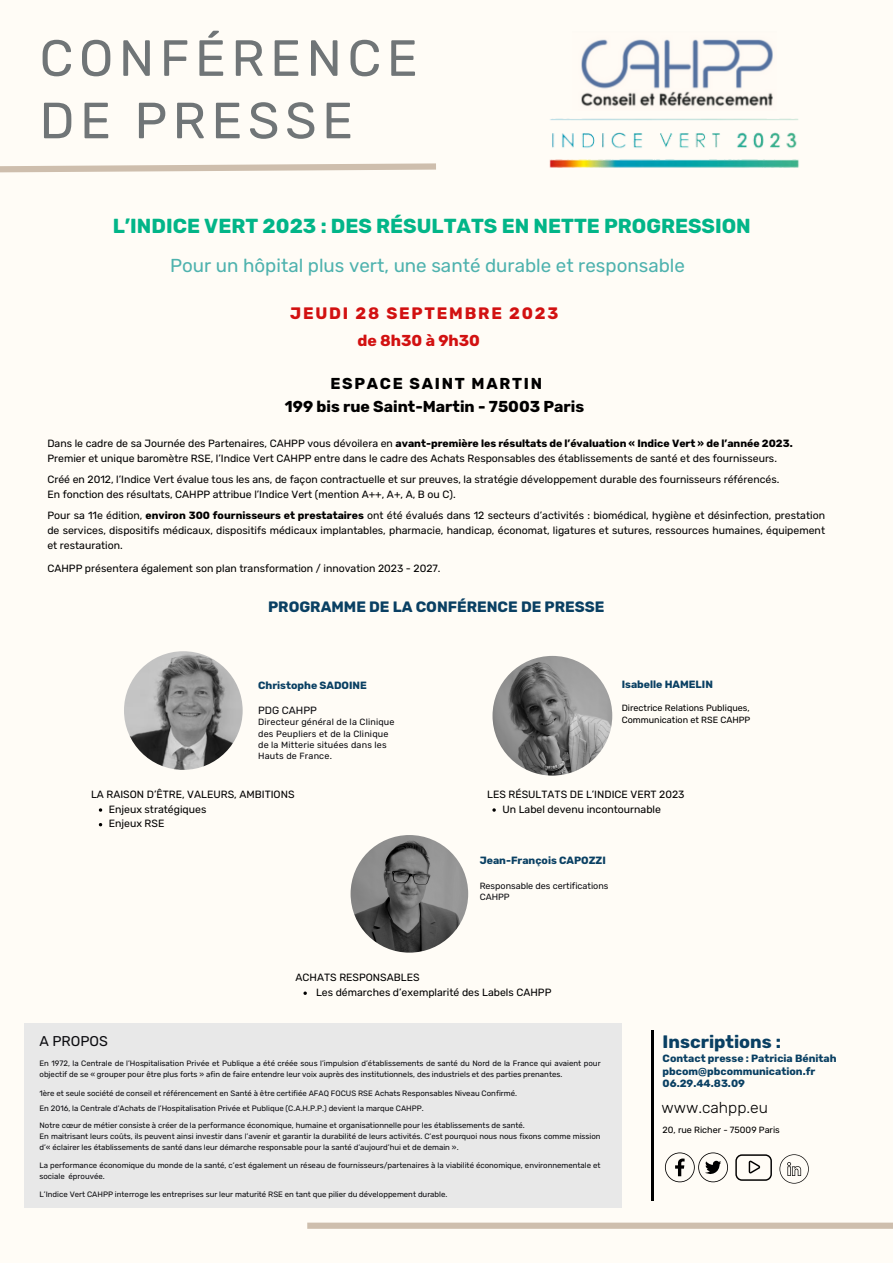
<style>
.page{position:relative;width:893px;height:1263px;background:#fffcf6}
.page>*{position:absolute;margin:0;border:0;box-sizing:border-box;transform-origin:0 0}
.t1{font:50.85px/62.4px "Rubik";letter-spacing:.11em;color:#707577}
.t2{font:700 20.25px "Rubik";color:#02b588}
.t3{font:18.75px "Rubik";color:#4eb2ae}
.t4{font:700 17.92px "Rubik";color:#0a4063}
.t5{font:700 16.5px "Rubik";letter-spacing:.11em;color:#d21111}
.t6{font:700 15.75px "Rubik";color:#000}
.t7{font:700 15.75px "Rubik";letter-spacing:.11em;color:#000}
.t8{font:700 15.75px "Rubik";color:#d21111}
.t9{font:300 15.67px "Rubik";color:#000}
.t10{font:700 15px "Rubik";color:#0a4063}
.t11{font:14.17px "Rubik";color:#0d0d11}
.t12{font:10.5px/14.6px "Rubik";color:#000;text-align:justify}
.t13{font:700 10.5px "Rubik";color:#000}
.t14{font:700 10.5px "Rubik";color:#0a4063}
.t15{font:10.5px "Rubik";color:#0d0d11}
.t16{font:9px/11.2px "Rubik";letter-spacing:.02em;color:#0d0d11}
.t17{font:9px "Rubik";color:#000}
.t18{font:9px/11.2px "Rubik";color:#0d0d11}
.t19{font:7.8px/10.6px "Rubik";color:#0d0d11}
.s1{font-weight:400}
.s2{font-weight:700}
</style>
<div class="page">
<svg style="left:0;top:163px;width:436px;height:10px"></svg>
<div style="left:24px;top:1023px;width:598px;height:185px;background:#e8e8e8"></div>
<hr style="left:651px;top:1030px;width:3px;height:171px;background:#000">
<div style="left:307px;top:1222px;width:586px;height:7px;background:#cebead"></div>
<img style="left:549px;top:118px;width:250px;height:50px">
<img style="left:124px;top:651px;width:119px;height:119px;border-radius:50%">
<img style="left:350px;top:835px;width:118px;height:117px;border-radius:50%">
<img style="left:492px;top:656px;width:120px;height:120px;border-radius:50%">
<svg style="left:665px;top:1152px;width:63px;height:30px"></svg>
<svg style="left:735px;top:1154px;width:37px;height:27px"></svg>
<svg style="left:779px;top:1154px;width:30px;height:29px"></svg>
<img style="left:581px;top:39px;width:192px;height:67px">
<svg style="left:99px;top:808px;width:3px;height:4px"></svg>
<svg style="left:303px;top:991px;width:4px;height:4px"></svg>
<svg style="left:492px;top:808px;width:4px;height:4px"></svg>
<p class="t1" style="left:40px;top:27px;width:380px">CONFÉRENCE<br>DE PRESSE</p>
<p class="t2" style="left:113px;top:214px;width:639px">L’INDICE VERT 2023 : DES RÉSULTATS EN NETTE PROGRESSION</p>
<p class="t3" style="left:170px;top:254px;width:516px">Pour un hôpital plus vert, une santé durable et responsable</p>
<p class="t5" style="left:290px;top:304px;width:270px">JEUDI 28 SEPTEMBRE 2023</p>
<p class="t8" style="left:357px;top:331px;width:124px">de 8h30 à 9h30</p>
<p class="t7" style="left:330px;top:374px;width:213px">ESPACE SAINT MARTIN</p>
<p class="t6" style="left:285px;top:397px;width:301px">199 bis rue Saint-Martin - 75003 Paris</p>
<p class="t13" style="left:47px;top:437px;width:747px"><span class="s1">Dans le cadre de sa Journée des Partenaires, CAHPP vous dévoilera en</span> avant-première les résultats de l’évaluation « Indice Vert » de l’année 2023.</p>
<p class="t12" style="left:47px;top:451px;width:731px">Premier et unique baromètre RSE, l’Indice Vert CAHPP entre dans le cadre des Achats Responsables des établissements de santé et des fournisseurs.</p>
<p class="t12" style="left:47px;top:472px;width:733px">Créé en 2012, l’Indice Vert évalue tous les ans, de façon contractuelle et sur preuves, la stratégie développement durable des fournisseurs référencés.</p>
<p class="t12" style="left:47px;top:487px;width:410px">En fonction des résultats, CAHPP attribue l’Indice Vert (mention A++, A+, A, B ou C).</p>
<p class="t12" style="left:47px;top:508px;width:779px">Pour sa 11e édition, <span class="s2">environ 300 fournisseurs et prestataires</span> ont été évalués dans 12 secteurs d’activités : biomédical, hygiène et désinfection, prestation de services, dispositifs médicaux, dispositifs médicaux implantables, pharmacie, handicap, économat, ligatures et sutures, ressources humaines, équipement et restauration.</p>
<p class="t12" style="left:47px;top:561px;width:395px">CAHPP présentera également son plan transformation / innovation 2023 - 2027.</p>
<p class="t10" style="left:268px;top:598px;width:338px">PROGRAMME DE LA CONFÉRENCE DE PRESSE</p>
<p class="t14" style="left:258px;top:679px;width:110px">Christophe SADOINE</p>
<p class="t15" style="left:258px;top:704px;width:60px">PDG CAHPP</p>
<p class="t16" style="left:258px;top:717px;width:138px">Directeur général de la Clinique des Peupliers et de la Clinique de la Mitterie situées dans les<br>Hauts de France.</p>
<p class="t14" style="left:622px;top:678px;width:93px">Isabelle HAMELIN</p>
<p class="t17" style="left:622px;top:702px;width:129px">Directrice Relations Publiques,</p>
<p class="t17" style="left:622px;top:715px;width:130px">Communication et RSE CAHPP</p>
<p class="t12" style="left:91px;top:787px;width:205px">LA RAISON D’ÊTRE, VALEURS, AMBITIONS</p>
<p class="t12" style="left:109px;top:802px;width:99px">Enjeux stratégiques</p>
<p class="t12" style="left:109px;top:816px;width:57px">Enjeux RSE</p>
<p class="t12" style="left:296px;top:970px;width:125px">ACHATS RESPONSABLES</p>
<p class="t12" style="left:487px;top:787px;width:199px">LES RÉSULTATS DE L’INDICE VERT 2023</p>
<p class="t12" style="left:502px;top:802px;width:160px">Un Label devenu incontournable</p>
<p class="t14" style="left:480px;top:854px;width:128px">Jean-François CAPOZZI</p>
<p class="t18" style="left:480px;top:880px;width:130px">Responsable des certifications<br>CAHPP</p>
<p class="t12" style="left:316px;top:985px;width:237px">Les démarches d’exemplarité des Labels CAHPP</p>
<p class="t11" style="left:40px;top:1033px;width:70px">A PROPOS</p>
<p class="t19" style="left:40px;top:1058px;width:562px">En 1972, la Centrale de l’Hospitalisation Privée et Publique a été créée sous l’impulsion d’établissements de santé du Nord de la France qui avaient pour objectif de se « grouper pour être plus forts » afin de faire entendre leur voix auprès des institutionnels, des industriels et des parties prenantes.</p>
<p class="t19" style="left:40px;top:1088px;width:479px">1ère et seule société de conseil et référencement en Santé à être certifiée AFAQ FOCUS RSE Achats Responsables Niveau Confirmé.</p>
<p class="t19" style="left:40px;top:1103px;width:386px">En 2016, la Centrale d’Achats de l’Hospitalisation Privée et Publique (C.A.H.P.P.) devient la marque CAHPP.</p>
<p class="t19" style="left:40px;top:1120px;width:487px">Notre cœur de métier consiste à créer de la performance économique, humaine et organisationnelle pour les établissements de santé.</p>
<p class="t19" style="left:40px;top:1131px;width:562px">En maitrisant leurs coûts, ils peuvent ainsi investir dans l’avenir et garantir la durabilité de leurs activités. C’est pourquoi nous nous fixons comme mission d’« éclairer les établissements de santé dans leur démarche responsable pour la santé d’aujourd’hui et de demain ».</p>
<p class="t19" style="left:40px;top:1160px;width:562px">La performance économique du monde de la santé, c’est également un réseau de fournisseurs/partenaires à la viabilité économique, environnementale et sociale éprouvée.</p>
<p class="t19" style="left:40px;top:1189px;width:409px">L’Indice Vert CAHPP interroge les entreprises sur leur maturité RSE en tant que pilier du développement durable.</p>
<p class="t4" style="left:662px;top:1031px;width:120px">Inscriptions :</p>
<p class="t14" style="left:662px;top:1052px;width:175px">Contact presse : Patricia Bénitah</p>
<p class="t14" style="left:662px;top:1065px;width:154px">pbcom@pbcommunication.fr</p>
<p class="t14" style="left:662px;top:1077px;width:84px">06.29.44.83.09</p>
<p class="t9" style="left:661px;top:1098px;width:108px">www.cahpp.eu</p>
<p class="t17" style="left:662px;top:1124px;width:119px">20, rue Richer - 75009 Paris</p>
</div>
